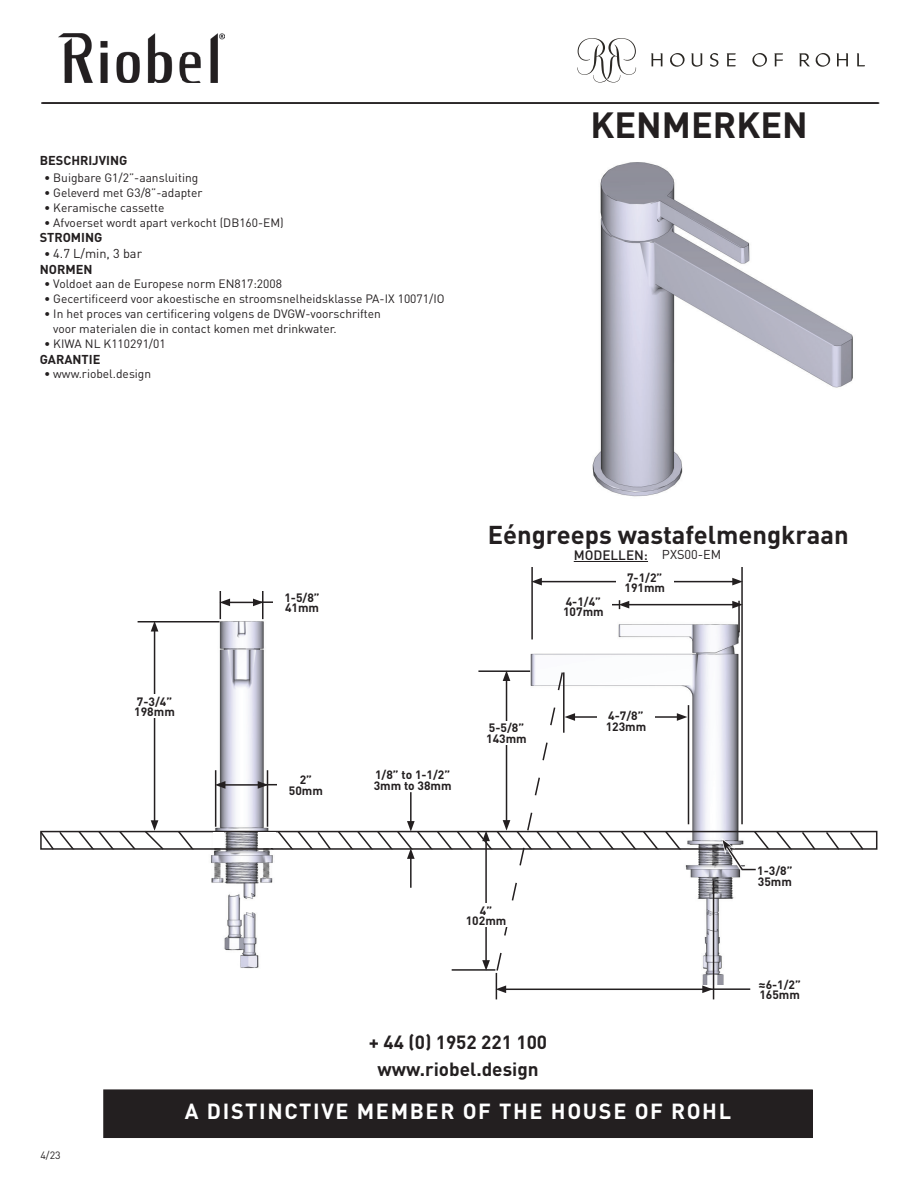
<style>
.page{position:relative;width:918px;height:1188px;background:#fff}
.page>*{position:absolute;margin:0;border:0;box-sizing:border-box;transform-origin:0 0}
.t1{font:700 36px "DIN Pro";color:#231f20}
.t2{font:700 25.5px "DIN Pro";color:#231f20}
.t3{font:700 21.6px "DIN Pro";letter-spacing:.075em;color:#fff}
.t4{font:700 18.9px/27px "DIN Pro";color:#231f20;text-align:center}
.t5{font:500 13.5px "DIN Pro";color:#231f20}
.t6{font:700 12.75px "DIN Pro";color:#231f20}
.t7{font:12.75px/16px "DIN Pro";color:#231f20}
.t8{font:12px/15px "DIN Pro";color:#231f20}
.t9{font:700 12px/10.5px "DIN Pro";color:#231f20}
.t10{font:10.5px "DIN Pro";color:#231f20}
.s1{font-size:12px}
.s2{font-weight:700}
.s3{font-weight:400;font-size:12.75px}
</style>
<div class="page">
<img style="left:592px;top:162px;width:261px;height:335px">
<hr style="left:41px;top:102px;width:837px;height:2px;background:#231f20">
<hr style="left:42px;top:102px;width:837px;height:2px;background:#231f20">
<svg style="left:577px;top:38px;width:59px;height:44px"></svg>
<svg style="left:651px;top:53px;width:11px;height:13px"></svg>
<svg style="left:691px;top:53px;width:11px;height:14px"></svg>
<svg style="left:710px;top:53px;width:8px;height:14px"></svg>
<svg style="left:727px;top:53px;width:9px;height:13px"></svg>
<svg style="left:752px;top:53px;width:15px;height:14px"></svg>
<svg style="left:670px;top:53px;width:15px;height:14px"></svg>
<svg style="left:774px;top:53px;width:9px;height:13px"></svg>
<svg style="left:799px;top:53px;width:31px;height:14px"></svg>
<svg style="left:837px;top:53px;width:11px;height:13px"></svg>
<svg style="left:857px;top:53px;width:8px;height:13px"></svg>
<img style="left:59px;top:34px;width:165px;height:48px">
<hr style="left:574px;top:561px;width:74px;height:1px;background:#231f20">
<img style="left:137px;top:591px;width:127px;height:79px">
<img style="left:530px;top:600px;width:210px;height:70px">
<hr style="left:138px;top:621px;width:82px;height:1px;background:#231f20">
<hr style="left:154px;top:629px;width:1px;height:194px;background:#231f20">
<svg style="left:151px;top:622px;width:7px;height:10px"></svg>
<svg style="left:220px;top:591px;width:44px;height:28px"></svg>
<hr style="left:260px;top:601px;width:24px;height:2px;background:#231f20">
<div style="left:273px;top:591px;width:58px;height:23px;background:#fff"></div>
<hr style="left:531px;top:567px;width:2px;height:72px;background:#231f20">
<hr style="left:741px;top:567px;width:2px;height:257px;background:#231f20">
<hr style="left:540px;top:581px;width:195px;height:1px;background:#231f20">
<svg style="left:531px;top:578px;width:11px;height:7px"></svg>
<svg style="left:732px;top:578px;width:11px;height:7px"></svg>
<div style="left:616px;top:571px;width:57px;height:24px;background:#fff"></div>
<hr style="left:738px;top:601px;width:2px;height:31px;background:#231f20">
<hr style="left:627px;top:604px;width:108px;height:1px;background:#231f20">
<svg style="left:619px;top:600px;width:10px;height:9px"></svg>
<svg style="left:732px;top:601px;width:11px;height:7px"></svg>
<hr style="left:585px;top:604px;width:35px;height:1px;background:#231f20">
<div style="left:555px;top:595px;width:57px;height:23px;background:#fff"></div>
<svg style="left:40px;top:670px;width:838px;height:329px"></svg>
<hr style="left:708px;top:988px;width:42px;height:2px;background:#231f20">
<div style="left:104px;top:1090px;width:708px;height:47px;background:#231f20"></div>
<div style="left:103px;top:1089px;width:710px;height:49px;border:1px solid #231f20"></div>
<p class="t6" style="left:40px;top:151px;width:89px">BESCHRIJVING</p>
<p class="t8" style="left:44px;top:170px;width:156px">• Buigbare G1/2”-aansluiting</p>
<p class="t8" style="left:44px;top:185px;width:160px">• Geleverd met G3/8”-adapter</p>
<p class="t8" style="left:44px;top:200px;width:122px">• Keramische cassette</p>
<p class="t8" style="left:44px;top:215px;width:241px">• Afvoerset wordt apart verkocht (DB160-EM)</p>
<p class="t6" style="left:40px;top:227px;width:64px">STROMING</p>
<p class="t7" style="left:40px;top:244px;width:104px;text-indent:5px"><span class="s1">•</span> 4.7 L/min, 3 bar<br><span class="s2">NORMEN</span></p>
<p class="t8" style="left:44px;top:275px;width:239px">• Voldoet aan de Europese norm EN817:2008</p>
<p class="t8" style="left:44px;top:290px;width:402px">• Gecertificeerd voor akoestische en stroomsnelheidsklasse PA-IX 10071/IO</p>
<p class="t8" style="left:53px;top:305px;width:329px;text-indent:-9px">• In het proces van certificering volgens de DVGW-voorschriften voor materialen die in contact komen met drinkwater.</p>
<p class="t8" style="left:44px;top:335px;width:123px">• KIWA NL K110291/01</p>
<p class="t6" style="left:40px;top:349px;width:62px">GARANTIE</p>
<p class="t8" style="left:44px;top:365px;width:108px">• www.riobel.design</p>
<h1 class="t1" style="left:591px;top:97px;width:219px">KENMERKEN</h1>
<p class="t9" style="left:134px;top:695px;width:42px">7-3/4”<br>198mm</p>
<p class="t9" style="left:284px;top:591px;width:37px">1-5/8”<br>41mm</p>
<p class="t9" style="left:289px;top:774px;width:36px;text-align:center">2”<br>50mm</p>
<h2 class="t2" style="left:488px;top:515px;width:363px">Eéngreeps wastafelmengkraan</h2>
<p class="t5" style="left:574px;top:546px;width:149px">MODELLEN: <span class="s3">PXS00-EM</span></p>
<p class="t9" style="left:563px;top:595px;width:42px">4-1/4”<br>107mm</p>
<p class="t9" style="left:624px;top:572px;width:42px">7-1/2”<br>191mm</p>
<p class="t9" style="left:374px;top:769px;width:79px">1/8” to 1-1/2”<br>3mm to 38mm</p>
<p class="t9" style="left:486px;top:722px;width:42px">5-5/8”<br>143mm</p>
<p class="t9" style="left:466px;top:904px;width:42px;text-align:center">4”<br>102mm</p>
<p class="t9" style="left:606px;top:710px;width:42px">4-7/8”<br>123mm</p>
<p class="t9" style="left:757px;top:865px;width:37px">1-3/8”<br>35mm</p>
<p class="t9" style="left:758px;top:978px;width:44px">≈6-1/2”<br>165mm</p>
<p class="t10" style="left:40px;top:1148px;width:22px">4/23</p>
<h3 class="t4" style="left:369px;top:1028px;width:180px">+ 44 (0) 1952 221 100 www.riobel.design</h3>
<h3 class="t3" style="left:185px;top:1095px;width:548px">A DISTINCTIVE MEMBER OF THE HOUSE OF ROHL</h3>
</div>
